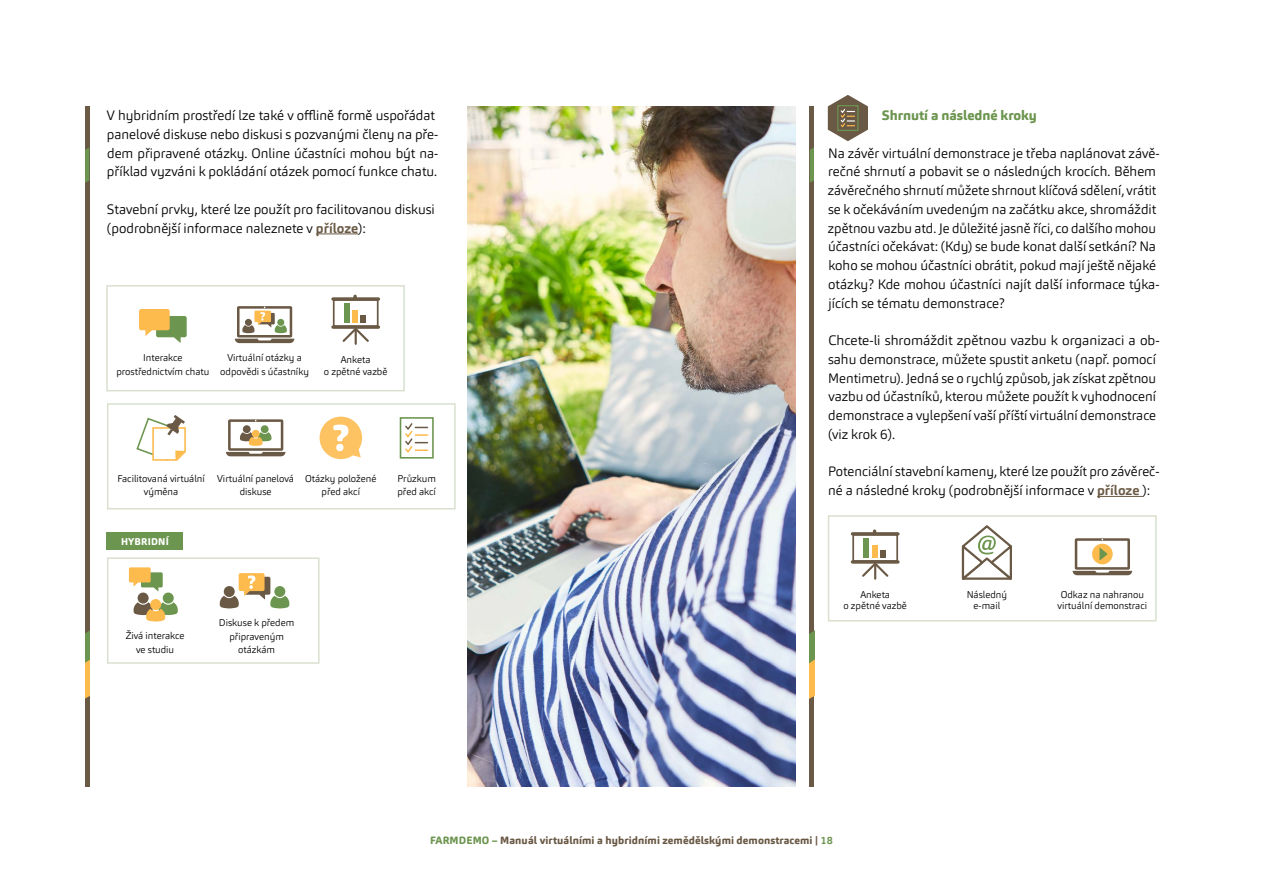
<style>
.page{position:relative;width:1263px;height:893px;background:#fff}
.page>*{position:absolute;margin:0;border:0;box-sizing:border-box;transform-origin:0 0}
.t1{font:300 13.5px/18.8px "Carnas";color:#000}
.t2{font:800 13.5px "Carnas";color:#6c954f}
.t3{font:800 10.5px "Carnas";letter-spacing:.01em;color:#6a5945}
.t4{font:300 9.75px/13.5px "Carnas";color:#000;text-align:center}
.t5{font:800 9.75px "Carnas";letter-spacing:.02em;color:#fff}
.s1{font-weight:700;color:#6a5945}
.s2{color:#6c954f}
.s3{font-weight:700;color:#6c954f}
</style>
<div class="page">
<hr style="left:1097px;top:496px;width:45px;height:1px;background:#6a5945">
<hr style="left:810px;top:106px;width:4px;height:681px;background:#6a5945">
<svg style="left:810px;top:147px;width:4px;height:36px"></svg>
<svg style="left:810px;top:631px;width:4px;height:68px"></svg>
<svg style="left:862px;top:564px;width:27px;height:15px"></svg>
<div style="left:852px;top:534px;width:46px;height:28px;border:2px solid #6a5945"></div>
<svg style="left:852px;top:532px;width:46px;height:4px"></svg>
<svg style="left:852px;top:560px;width:46px;height:4px"></svg>
<div style="left:863px;top:538px;width:6px;height:20px;background:#6c954f"></div>
<div style="left:872px;top:545px;width:5px;height:13px;background:#fdba4d"></div>
<div style="left:880px;top:551px;width:6px;height:7px;background:#6a5945"></div>
<svg style="left:961px;top:525px;width:51px;height:55px"></svg>
<svg style="left:1072px;top:538px;width:60px;height:37px"></svg>
<div style="left:828px;top:515px;width:329px;height:106px;border:2px solid #d9e0cf"></div>
<hr style="left:316px;top:234px;width:42px;height:1px;background:#6a5945">
<div style="left:107px;top:533px;width:76px;height:17px;background:#6c954f"></div>
<svg style="left:139px;top:309px;width:48px;height:34px"></svg>
<svg style="left:136px;top:415px;width:50px;height:46px"></svg>
<svg style="left:320px;top:417px;width:42px;height:42px"></svg>
<div style="left:400px;top:417px;width:34px;height:42px;border:2px solid #6c954f"></div>
<svg style="left:405px;top:423px;width:22px;height:30px"></svg>
<svg style="left:129px;top:567px;width:34px;height:25px"></svg>
<div style="left:138px;top:593px;width:11px;height:11px;background:#6a5945;border-radius:50%"></div>
<div style="left:163px;top:593px;width:11px;height:11px;background:#6c954f;border-radius:50%"></div>
<div style="left:150px;top:599px;width:11px;height:11px;background:#fdba4d;border-radius:50%"></div>
<svg style="left:134px;top:602px;width:44px;height:19px"></svg>
<svg style="left:226px;top:419px;width:59px;height:37px"></svg>
<svg style="left:235px;top:306px;width:59px;height:37px"></svg>
<svg style="left:220px;top:573px;width:69px;height:35px"></svg>
<svg style="left:342px;top:329px;width:27px;height:15px"></svg>
<div style="left:333px;top:299px;width:46px;height:28px;border:2px solid #6a5945"></div>
<svg style="left:333px;top:297px;width:45px;height:4px"></svg>
<svg style="left:353px;top:296px;width:4px;height:3px"></svg>
<svg style="left:333px;top:325px;width:45px;height:4px"></svg>
<div style="left:344px;top:303px;width:6px;height:20px;background:#6c954f"></div>
<div style="left:352px;top:310px;width:6px;height:13px;background:#fdba4d"></div>
<div style="left:360px;top:316px;width:6px;height:7px;background:#6a5945"></div>
<div style="left:106px;top:285px;width:299px;height:106px;border:2px solid #d9e0cf"></div>
<div style="left:107px;top:403px;width:349px;height:106px;border:2px solid #d9e0cf"></div>
<div style="left:107px;top:557px;width:213px;height:107px;border:2px solid #d9e0cf"></div>
<hr style="left:85px;top:106px;width:4px;height:681px;background:#6a5945">
<svg style="left:85px;top:148px;width:4px;height:35px"></svg>
<svg style="left:85px;top:631px;width:4px;height:68px"></svg>
<svg style="left:828px;top:95px;width:40px;height:46px"></svg>
<img style="left:467px;top:106px;width:329px;height:681px">
<p class="t1" style="left:107px;top:106px;width:333px">V hybridním prostředí lze také v offlině formě uspořádat panelové diskuse nebo diskusi s pozvanými členy na pře&shy;dem připravené otázky. Online účastníci mohou být na&shy;příklad vyzváni k pokládání otázek pomocí funkce chatu.</p>
<p class="t1" style="left:107px;top:200px;width:330px">Stavební prvky, které lze použít pro facilitovanou diskusi (podrobnější informace naleznete v <span class="s1">příloze</span>):</p>
<p class="t4" style="left:116px;top:351px;width:94px">Interakce prostřednictvím chatu</p>
<p class="t4" style="left:220px;top:351px;width:90px">Virtuální otázky a odpovědi s účastníky</p>
<p class="t4" style="left:324px;top:354px;width:65px;line-height:11.7px">Anketa<br>o zpětné vazbě</p>
<p class="t4" style="left:117px;top:471px;width:89px">Facilitovaná virtuální výměna</p>
<p class="t4" style="left:305px;top:471px;width:73px">Otázky položené před akcí</p>
<p class="t4" style="left:397px;top:471px;width:40px;text-align:left">Průzkum před akcí</p>
<p class="t4" style="left:217px;top:471px;width:78px">Virtuální panelová diskuse</p>
<p class="t5" style="left:121px;top:535px;width:49px">HYBRIDNÍ</p>
<p class="t4" style="left:126px;top:629px;width:60px">Živá interakce ve studiu</p>
<p class="t4" style="left:219px;top:616px;width:77px">Diskuse k předem připraveným otázkám</p>
<p class="t2" style="left:882px;top:107px;width:157px">Shrnutí a následné kroky</p>
<p class="t1" style="left:828px;top:143px;width:333px">Na závěr virtuální demonstrace je třeba naplánovat závě&shy;rečné shrnutí a pobavit se o následných krocích. Během závěrečného shrnutí můžete shrnout klíčová sdělení, vrátit se k očekáváním uvedeným na začátku akce, shromáždit zpětnou vazbu atd. Je důležité jasně říci, co dalšího mohou účastníci očekávat: (Kdy) se bude konat další setkání? Na koho se mohou účastníci obrátit, pokud mají ještě nějaké otázky? Kde mohou účastníci najít další informace týka&shy;jících se tématu demonstrace?</p>
<p class="t1" style="left:828px;top:331px;width:333px">Chcete-li shromáždit zpětnou vazbu k organizaci a ob&shy;sahu demonstrace, můžete spustit anketu (např. pomocí Mentimetru). Jedná se o rychlý způsob, jak získat zpětnou vazbu od účastníků, kterou můžete použít k vyhodnocení demonstrace a vylepšení vaší příští virtuální demonstrace (viz krok 6).</p>
<p class="t1" style="left:828px;top:462px;width:333px">Potenciální stavební kameny, které lze použít pro závěreč&shy;né a následné kroky (podrobnější informace v <span class="s1">příloze</span> ):</p>
<p class="t4" style="left:843px;top:588px;width:65px;line-height:11.7px">Anketa<br>o zpětné vazbě</p>
<p class="t4" style="left:967px;top:588px;width:42px;line-height:11.7px">Následný e-mail</p>
<p class="t4" style="left:1057px;top:588px;width:91px;line-height:11.7px">Odkaz na nahranou virtuální demonstraci</p>
<p class="t3" style="left:430px;top:833px;width:404px"><span class="s2">FARMDEMO –</span> Manuál virtuálními a hybridními zemědělskými demonstracemi | <span class="s3">18</span></p>
</div>
